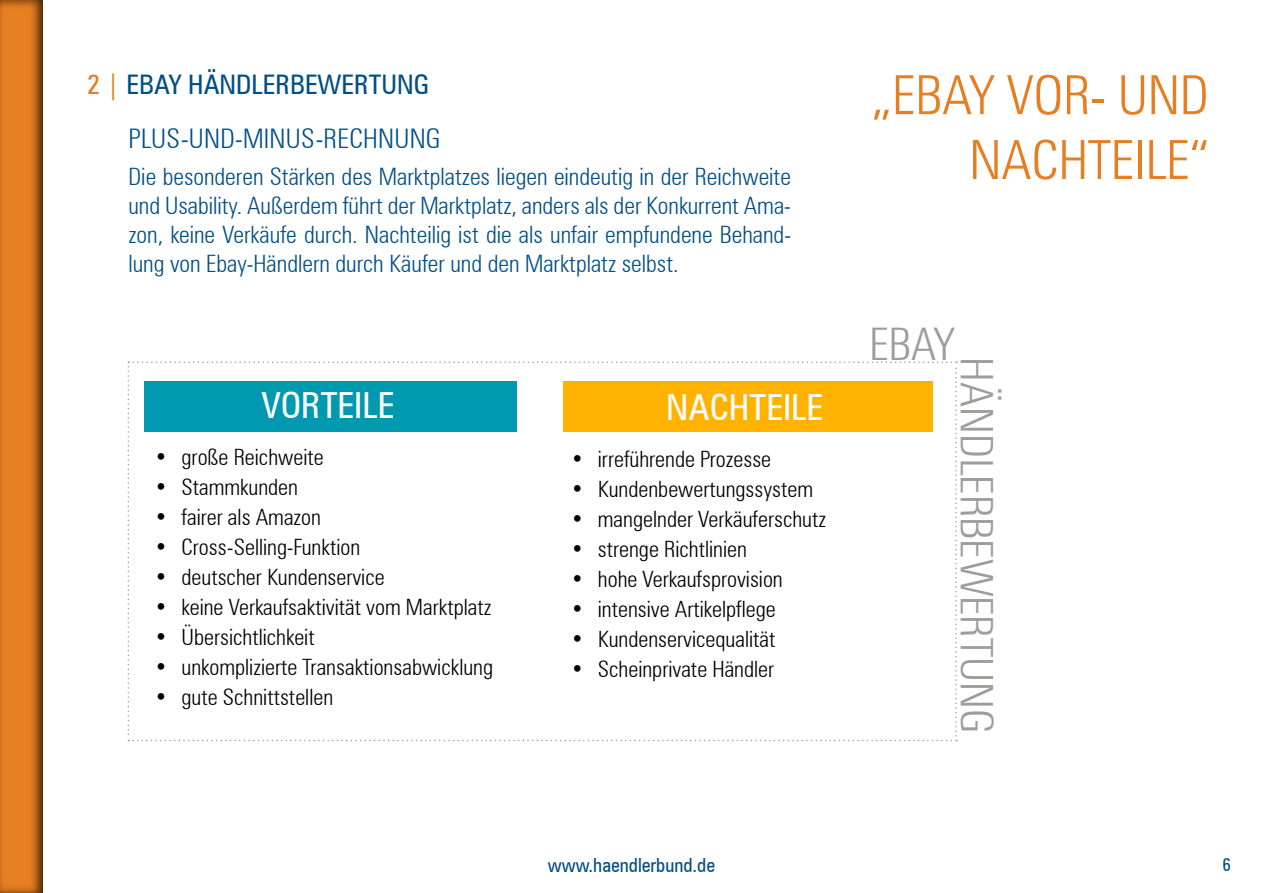
<style>
.page{position:relative;width:1263px;height:893px;background:#fff}
.page>*{position:absolute;margin:0;border:0;box-sizing:border-box;transform-origin:0 0}
.t1{font:300 condensed 54px/64.8px "Zurich BT";color:#e67e22;text-align:right}
.t2{font:300 condensed 45px "Zurich BT";color:#9d9d9c}
.t3{font:condensed 36px "Zurich BT";color:#fff}
.t4{font:300 condensed 27px/54.4px "Zurich BT";letter-spacing:.01em;color:#004e87}
.t5{font:300 condensed 24px/28.8px "Zurich BT";color:#004e87;text-align:justify}
.t6{font:300 condensed 22.5px "Zurich BT";color:#000}
.t7{font:condensed 19.5px "Zurich BT";color:#004e87}
.t8{font:condensed 18px "Zurich BT";color:#004e87}
.s1{font-weight:400;color:#e67e22}
.s2{font-weight:400}
</style>
<div class="page">
<div style="left:0;top:0;width:56px;height:893px;background:#000;opacity:.75"></div>
<svg style="left:128px;top:361px;width:829px;height:380px"></svg>
<div style="left:145px;top:381px;width:372px;height:50px;background:#0099b0"></div>
<p class="t4" style="left:128px;top:57px;width:313px;text-indent:-41px"><span class="s1">2 |</span> <span class="s2">EBAY HÄNDLERBEWERTUNG<br></span>PLUS-UND-MINUS-RECHNUNG</p>
<p class="t5" style="left:128px;top:162px;width:664px">Die besonderen Stärken des Marktplatzes liegen eindeutig in der Reichweite und Usability. Außerdem führt der Marktplatz, anders als der Konkurrent Ama&shy;zon, keine Verkäufe durch. Nachteilig ist die als unfair empfundene Behand&shy;lung von Ebay-Händlern durch Käufer und den Marktplatz selbst.</p>
<h3 class="t3" style="left:262px;top:383px;width:134px">VORTEILE</h3>
<p class="t6" style="left:155px;top:443px;width:171px">• große Reichweite</p>
<p class="t6" style="left:155px;top:473px;width:145px">• Stammkunden</p>
<p class="t6" style="left:155px;top:503px;width:168px">• fairer als Amazon</p>
<p class="t6" style="left:155px;top:533px;width:207px">• Cross-Selling-Funktion</p>
<p class="t6" style="left:155px;top:563px;width:232px">• deutscher Kundenservice</p>
<p class="t6" style="left:155px;top:593px;width:338px">• keine Verkaufsaktivität vom Marktplatz</p>
<p class="t6" style="left:155px;top:623px;width:162px">• Übersichtlichkeit</p>
<p class="t6" style="left:155px;top:653px;width:340px">• unkomplizierte Transaktionsabwicklung</p>
<p class="t6" style="left:155px;top:683px;width:180px">• gute Schnittstellen</p>
<h3 class="t3" style="left:666px;top:385px;width:158px">NACHTEILE</h3>
<p class="t6" style="left:571px;top:445px;width:202px">• irreführende Prozesse</p>
<p class="t6" style="left:571px;top:475px;width:244px">• Kundenbewertungssystem</p>
<p class="t6" style="left:571px;top:505px;width:257px">• mangelnder Verkäuferschutz</p>
<p class="t6" style="left:571px;top:535px;width:178px">• strenge Richtlinien</p>
<p class="t6" style="left:571px;top:565px;width:213px">• hohe Verkaufsprovision</p>
<p class="t6" style="left:571px;top:595px;width:206px">• intensive Artikelpflege</p>
<p class="t6" style="left:571px;top:625px;width:206px">• Kundenservicequalität</p>
<p class="t6" style="left:571px;top:655px;width:205px">• Scheinprivate Händler</p>
<h1 class="t1" style="left:873px;top:62px;width:337px">„EBAY VOR- UND<br>NACHTEILE“</h1>
<h2 class="t2" style="left:869px;top:316px;width:87px">EBAY</h2>
<h2 class="t2" style="left:1004px;top:357px;width:377px;rotate:90deg">HÄNDLERBEWERTUNG</h2>
<p class="t7" style="left:548px;top:853px;width:169px">www.haendlerbund.de</p>
<p class="t8" style="left:1222px;top:854px;width:10px">6</p>
</div>
